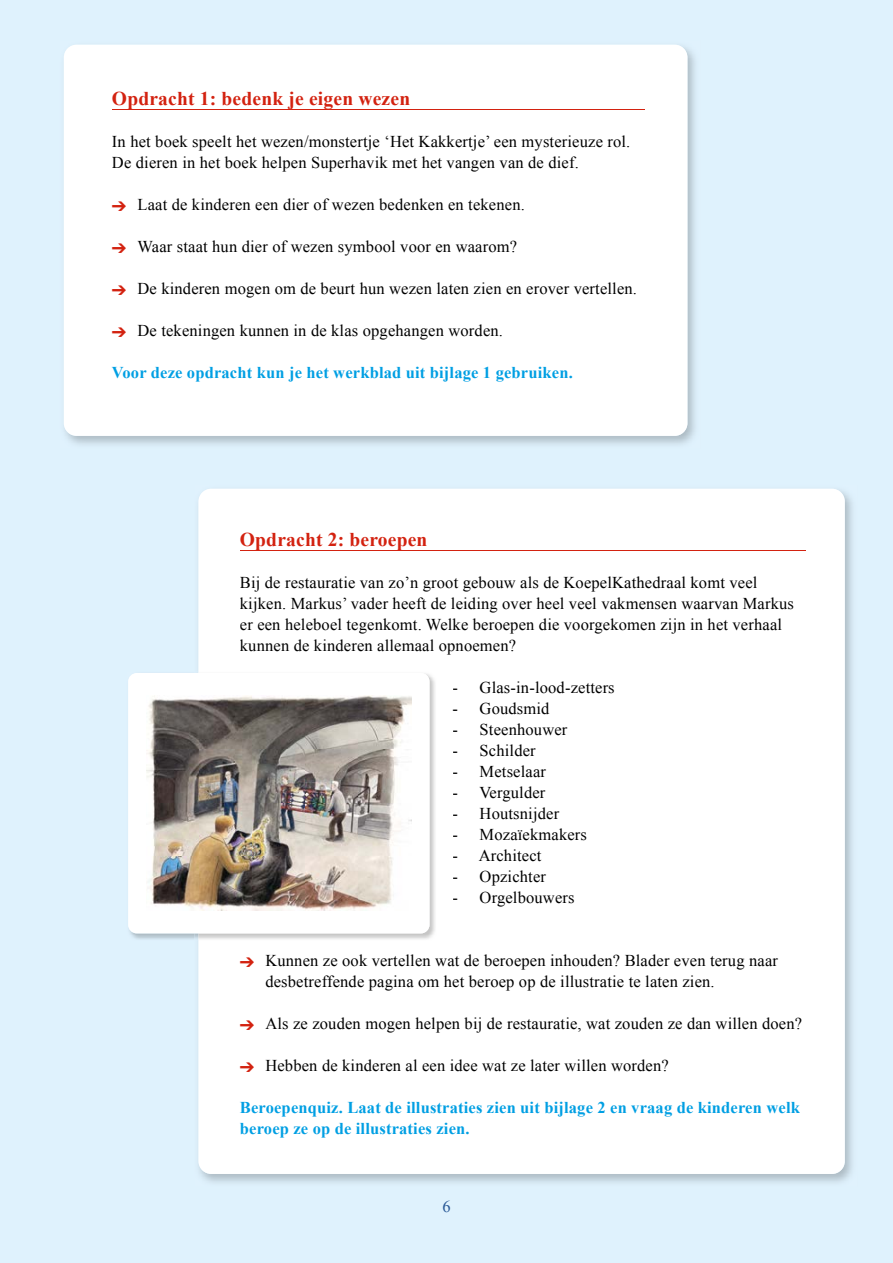
<style>
.page{position:relative;width:893px;height:1263px;background:#dff2fd}
.page>*{position:absolute;margin:0;border:0;box-sizing:border-box;transform-origin:0 0}
.t1{font:700 19.5px "Times New Roman";letter-spacing:.01em;color:#d32210}
.t2{font:16.5px/21px "Times New Roman";letter-spacing:.01em;color:#000}
.t3{font:700 16.5px/21px "Times New Roman";letter-spacing:.01em;color:#009fe3}
.t4{font:16.5px "Times New Roman";color:#2a5a97}
.s1{color:#d32210}
</style>
<div class="page">
<img style="left:64px;top:45px;width:631px;height:400px">
<div style="left:64px;top:45px;width:623px;height:391px;background:#fff;border-radius:13px"></div>
<img style="left:198px;top:489px;width:655px;height:694px">
<div style="left:198px;top:489px;width:647px;height:685px;background:#fff;border-radius:13px"></div>
<img style="left:129px;top:672px;width:306px;height:268px">
<div style="left:128px;top:673px;width:301px;height:260px;background:#fff;border-radius:9px"></div>
<img style="left:146px;top:696px;width:266px;height:214px">
<hr style="left:112px;top:109px;width:533px;height:1px;background:#d32210">
<hr style="left:240px;top:550px;width:565px;height:1px;background:#d32210">
<p class="t1" style="left:112px;top:85px;width:300px">Opdracht 1: bedenk je eigen wezen</p>
<p class="t2" style="left:112px;top:131px;width:520px">In het boek speelt het wezen/monstertje ‘Het Kakkertje’ een mysterieuze rol.<br>De dieren in het boek helpen Superhavik met het vangen van de dief.</p>
<p class="t2" style="left:112px;top:194px;width:414px"><span class="s1">➔</span> Laat de kinderen een dier of wezen bedenken en tekenen.</p>
<p class="t2" style="left:112px;top:236px;width:407px"><span class="s1">➔</span> Waar staat hun dier of wezen symbool voor en waarom?</p>
<p class="t2" style="left:112px;top:278px;width:527px"><span class="s1">➔</span> De kinderen mogen om de beurt hun wezen laten zien en erover vertellen.</p>
<p class="t2" style="left:112px;top:320px;width:393px"><span class="s1">➔</span> De tekeningen kunnen in de klas opgehangen worden.</p>
<p class="t3" style="left:112px;top:362px;width:462px">Voor deze opdracht kun je het werkblad uit bijlage 1 gebruiken.</p>
<p class="t1" style="left:240px;top:526px;width:189px">Opdracht 2: beroepen</p>
<p class="t2" style="left:240px;top:572px;width:556px">Bij de restauratie van zo’n groot gebouw als de KoepelKathedraal komt veel kijken. Markus’ vader heeft de leiding over heel veel vakmensen waarvan Markus er een heleboel tegenkomt. Welke beroepen die voorgekomen zijn in het verhaal kunnen de kinderen allemaal opnoemen?</p>
<p class="t2" style="left:452px;top:677px;width:164px">- Glas-in-lood-zetters</p>
<p class="t2" style="left:452px;top:698px;width:99px">- Goudsmid</p>
<p class="t2" style="left:452px;top:719px;width:116px">- Steenhouwer</p>
<p class="t2" style="left:452px;top:740px;width:85px">- Schilder</p>
<p class="t2" style="left:452px;top:761px;width:95px">- Metselaar</p>
<p class="t2" style="left:452px;top:782px;width:94px">- Vergulder</p>
<p class="t2" style="left:452px;top:803px;width:108px">- Houtsnijder</p>
<p class="t2" style="left:452px;top:824px;width:136px">- Mozaïekmakers</p>
<p class="t2" style="left:452px;top:845px;width:90px">- Architect</p>
<p class="t2" style="left:452px;top:866px;width:95px">- Opzichter</p>
<p class="t2" style="left:452px;top:887px;width:124px">- Orgelbouwers</p>
<p class="t2" style="left:265px;top:950px;width:514px;text-indent:-26px"><span class="s1">➔</span> Kunnen ze ook vertellen wat de beroepen inhouden? Blader even terug naar desbetreffende pagina om het beroep op de illustratie te laten zien.</p>
<p class="t2" style="left:240px;top:1013px;width:564px"><span class="s1">➔</span> Als ze zouden mogen helpen bij de restauratie, wat zouden ze dan willen doen?</p>
<p class="t2" style="left:240px;top:1055px;width:430px"><span class="s1">➔</span> Hebben de kinderen al een idee wat ze later willen worden?</p>
<p class="t3" style="left:240px;top:1097px;width:561px">Beroepenquiz. Laat de illustraties zien uit bijlage 2 en vraag de kinderen welk beroep ze op de illustraties zien.</p>
<p class="t4" style="left:442px;top:1195px;width:10px">6</p>
</div>
